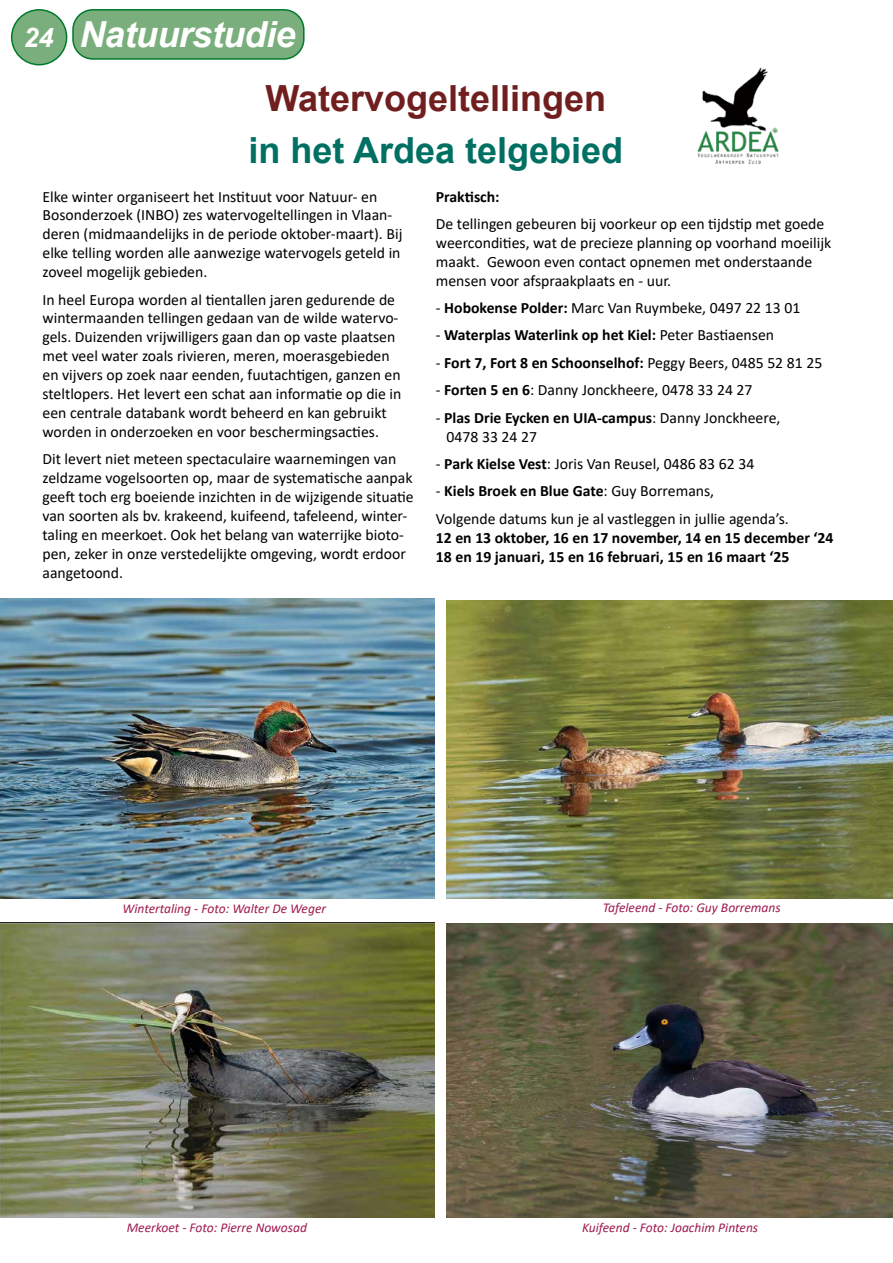
<style>
.page{position:relative;width:893px;height:1263px;background:#fff}
.page>*{position:absolute;margin:0;border:0;box-sizing:border-box;transform-origin:0 0}
.t1{font:700 36px/64.2px "Arial";color:#701e1e}
.t2{font:700 36px "Arial";color:#007063}
.t3{font:15.75px/18.9px "Calibri";color:#000}
.t4{font:700 15.75px/18.9px "Calibri";color:#000}
.t5{font:italic 13.5px "Calibri";color:#9f1a4c}
.s1{font-style:italic;font-size:27px;color:#fff}
.s2{font-style:italic;color:#fff}
.s3{font-weight:700}
.s4{font-weight:400}
</style>
<div class="page">
<div style="left:12px;top:10px;width:55px;height:55px;background:#7aaf7d;border-radius:50%"></div>
<div style="left:11px;top:9px;width:56px;height:56px;border:2px solid #00792c;border-radius:50%"></div>
<div style="left:73px;top:10px;width:231px;height:49px;background:#7aaf7d;border-radius:20px"></div>
<div style="left:72px;top:9px;width:233px;height:51px;border:2px solid #00792c;border-radius:20px"></div>
<img style="left:0;top:599px;width:435px;height:299px">
<img style="left:446px;top:601px;width:447px;height:297px">
<img style="left:446px;top:923px;width:447px;height:294px">
<img style="left:0;top:923px;width:435px;height:294px">
<img style="left:697px;top:67px;width:82px;height:98px">
<h1 class="t1" style="left:265px;top:3px;width:342px;text-indent:-242px"><span class="s1">24</span> <span class="s2">Natuurstudie<br></span>Watervogeltellingen</h1>
<h1 class="t2" style="left:248px;top:125px;width:376px">in het Ardea telgebied</h1>
<p class="t3" style="left:43px;top:186px;width:361px">Elke winter organiseert het Instituut voor Natuur- en Bosonderzoek (INBO) zes watervogeltellingen in Vlaan&shy;deren (midmaandelijks in de periode oktober-maart). Bij elke telling worden alle aanwezige watervogels geteld in zoveel mogelijk gebieden.</p>
<p class="t3" style="left:43px;top:289px;width:360px">In heel Europa worden al tientallen jaren gedurende de wintermaanden tellingen gedaan van de wilde watervo&shy;gels. Duizenden vrijwilligers gaan dan op vaste plaatsen met veel water zoals rivieren, meren, moerasgebieden en vijvers op zoek naar eenden, fuutachtigen, ganzen en steltlopers. Het levert een schat aan informatie op die in een centrale databank wordt beheerd en kan gebruikt worden in onderzoeken en voor beschermingsacties.</p>
<p class="t3" style="left:43px;top:449px;width:373px">Dit levert niet meteen spectaculaire waarnemingen van zeldzame vogelsoorten op, maar de systematische aanpak geeft toch erg boeiende inzichten in de wijzigende situatie van soorten als bv. krakeend, kuifeend, tafeleend, winter&shy;taling en meerkoet. Ook het belang van waterrijke bioto&shy;pen, zeker in onze verstedelijkte omgeving, wordt erdoor aangetoond.</p>
<p class="t4" style="left:436px;top:187px;width:65px">Praktisch:</p>
<p class="t3" style="left:436px;top:214px;width:397px">De tellingen gebeuren bij voorkeur op een tijdstip met goede weercondities, wat de precieze planning op voorhand moeilijk maakt. Gewoon even contact opnemen met onderstaande mensen voor afspraakplaats en - uur.</p>
<p class="t3" style="left:436px;top:298px;width:366px">- <span class="s3">Hobokense Polder:</span> Marc Van Ruymbeke, 0497 22 13 01</p>
<p class="t4" style="left:436px;top:326px;width:340px"><span class="s4">-</span> Waterplas Waterlink op het Kiel: <span class="s4">Peter Bastiaensen</span></p>
<p class="t4" style="left:436px;top:353px;width:388px"><span class="s4">-</span> Fort 7, Fort 8 en Schoonselhof: <span class="s4">Peggy Beers, 0485 52 81 25</span></p>
<p class="t3" style="left:436px;top:380px;width:318px">- <span class="s3">Forten 5 en 6</span>: Danny Jonckheere, 0478 33 24 27</p>
<p class="t3" style="left:447px;top:408px;width:335px;text-indent:-11px">- <span class="s3">Plas Drie Eycken en UIA-campus</span>: Danny Jonckheere,<br>0478 33 24 27</p>
<p class="t3" style="left:436px;top:454px;width:320px">- <span class="s3">Park Kielse Vest</span>: Joris Van Reusel, 0486 83 62 34</p>
<p class="t3" style="left:436px;top:477px;width:354px;line-height:27.5px">- <span class="s3">Kiels Broek en Blue Gate</span>: Guy Borremans,<br>Volgende datums kun je al vastleggen in jullie agenda’s.</p>
<p class="t4" style="left:436px;top:528px;width:399px">12 en 13 oktober, 16 en 17 november, 14 en 15 december ‘24<br>18 en 19 januari, 15 en 16 februari, 15 en 16 maart ‘25</p>
<p class="t5" style="left:122px;top:899px;width:205px">Wintertaling - Foto: Walter De Weger</p>
<p class="t5" style="left:603px;top:898px;width:180px">Tafeleend - Foto: Guy Borremans</p>
<p class="t5" style="left:127px;top:1218px;width:182px">Meerkoet - Foto: Pierre Nowosad</p>
<p class="t5" style="left:582px;top:1218px;width:178px">Kuifeend - Foto: Joachim Pintens</p>
</div>
